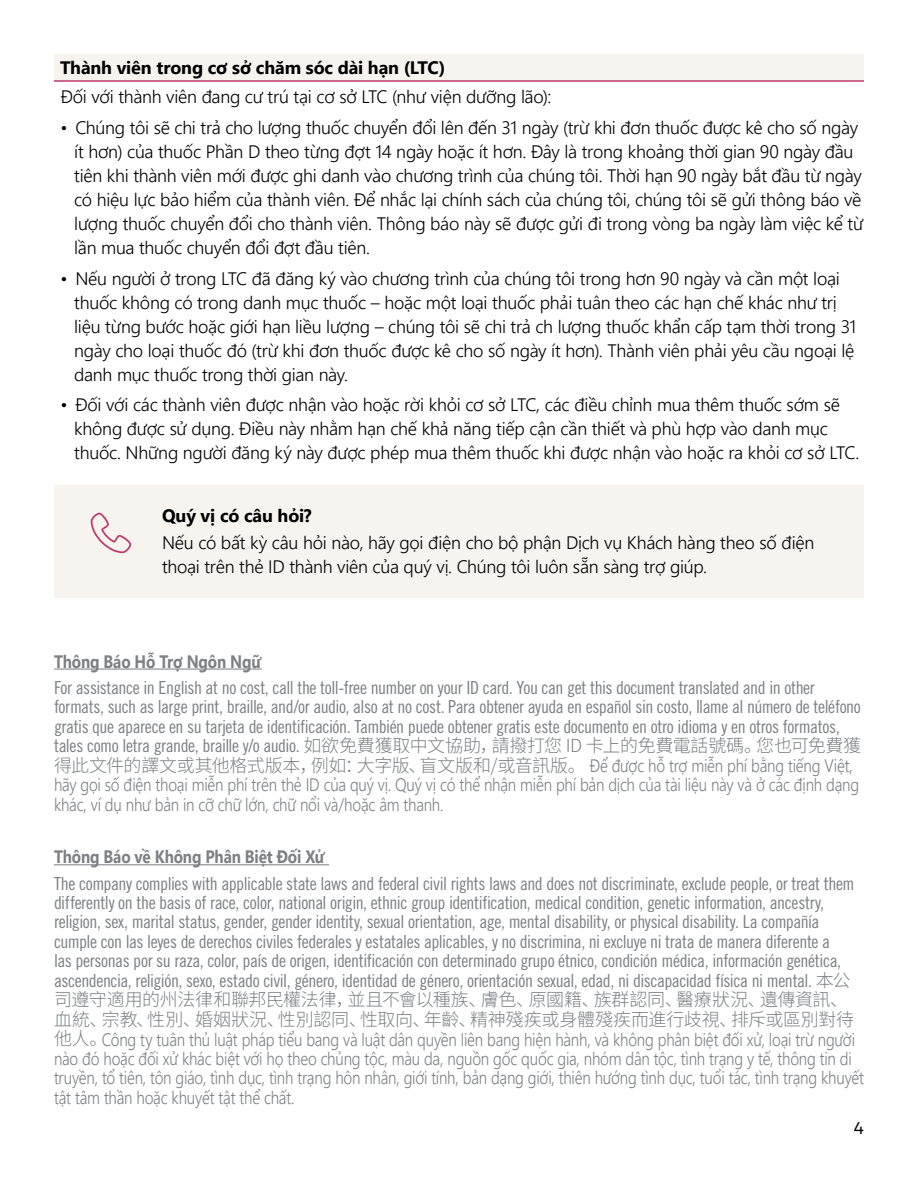
<style>
.page{position:relative;width:918px;height:1188px;background:#fff}
.page>*{position:absolute;margin:0;border:0;box-sizing:border-box;transform-origin:0 0}
.t1{font:300 18px/24px "Segoe UI";letter-spacing:-.015em;color:#000}
.t2{font:18px/19.5px "Trade Gothic LT Pro Cn 18";letter-spacing:-.025em;color:#7e8083}
.t3{font:300 18px/19.5px "Segoe UI";letter-spacing:-.015em;color:#7e8083;scale:.85 1}
.t4{font:300 18px/19.5px "Source Han Sans SC";letter-spacing:-.015em;color:#7e8083}
.t5{font:700 18px "Segoe UI";letter-spacing:-.01em;color:#000}
.t6{font:700 18px "Segoe UI";letter-spacing:-.01em;color:#7e8083;scale:.85 1}
.t7{font:18px "Fieldwork Geo Light";color:#000}
.s1{font-family:"Fieldwork Geo Demibold";font-weight:400}
.s2{font-family:"Source Han Sans SC";font-weight:300}
.s3{font-family:"Segoe UI"}
</style>
<div class="page">
<div style="left:54px;top:485px;width:810px;height:112px;background:#f7f3ef"></div>
<hr style="left:54px;top:864px;width:275px;height:1px;background:#7e8083">
<hr style="left:54px;top:669px;width:208px;height:1px;background:#7e8083">
<div style="left:54px;top:54px;width:810px;height:27px;background:#f7f3ef"></div>
<hr style="left:54px;top:80px;width:810px;height:2px;background:#c0396d">
<svg style="left:91px;top:513px;width:40px;height:40px"></svg>
<h2 class="t5" style="left:60px;top:51px;width:387px">Thành viên trong cơ sở chăm sóc dài hạn (LTC)</h2>
<p class="t1" style="left:61px;top:83px;width:492px">Đối với thành viên đang cư trú tại cơ sở LTC (như viện dưỡng lão):</p>
<p class="t1" style="left:74px;top:114px;width:791px;text-indent:-13px"><span class="s1">•</span> Chúng tôi sẽ chi trả cho lượng thuốc chuyển đổi lên đến 31 ngày (trừ khi đơn thuốc được kê cho số ngày ít hơn) của thuốc Phần D theo từng đợt 14 ngày hoặc ít hơn. Đây là trong khoảng thời gian 90 ngày đầu tiên khi thành viên mới được ghi danh vào chương trình của chúng tôi. Thời hạn 90 ngày bắt đầu từ ngày có hiệu lực bảo hiểm của thành viên. Để nhắc lại chính sách của chúng tôi, chúng tôi sẽ gửi thông báo về lượng thuốc chuyển đổi cho thành viên. Thông báo này sẽ được gửi đi trong vòng ba ngày làm việc kể từ lần mua thuốc chuyển đổi đợt đầu tiên.</p>
<p class="t1" style="left:74px;top:265px;width:784px;text-indent:-13px"><span class="s1">•</span> Nếu người ở trong LTC đã đăng ký vào chương trình của chúng tôi trong hơn 90 ngày và cần một loại thuốc không có trong danh mục thuốc – hoặc một loại thuốc phải tuân theo các hạn chế khác như trị liệu từng bước hoặc giới hạn liều lượng – chúng tôi sẽ chi trả ch lượng thuốc khẩn cấp tạm thời trong 31 ngày cho loại thuốc đó (trừ khi đơn thuốc được kê cho số ngày ít hơn). Thành viên phải yêu cầu ngoại lệ danh mục thuốc trong thời gian này.</p>
<p class="t1" style="left:74px;top:391px;width:787px;text-indent:-13px"><span class="s1">•</span> Đối với các thành viên được nhận vào hoặc rời khỏi cơ sở LTC, các điều chỉnh mua thêm thuốc sớm sẽ không được sử dụng. Điều này nhằm hạn chế khả năng tiếp cận cần thiết và phù hợp vào danh mục thuốc. Những người đăng ký này được phép mua thêm thuốc khi được nhận vào hoặc ra khỏi cơ sở LTC.</p>
<p class="t5" style="left:162px;top:499px;width:151px">Quý vị có câu hỏi?</p>
<p class="t1" style="left:162px;top:529px;width:654px">Nếu có bất kỳ câu hỏi nào, hãy gọi điện cho bộ phận Dịch vụ Khách hàng theo số điện thoại trên thẻ ID thành viên của quý vị. Chúng tôi luôn sẵn sàng trợ giúp.</p>
<h2 class="t6" style="left:54px;top:644px;width:246px">Thông Báo Hỗ Trợ Ngôn Ngữ</h2>
<p class="t2" style="left:54px;top:677px;width:808px">For assistance in English at no cost, call the toll-free number on your ID card. You can get this document translated and in other formats, such as large print, braille, and/or audio, also at no cost. Para obtener ayuda en español sin costo, llame al número de teléfono</p>
<p class="t2" style="left:54px;top:716px;width:809px">gratis que aparece en su tarjeta de identificación. También puede obtener gratis este documento en otro idioma y en otros formatos, tales como letra grande, braille y/o audio. <span class="s2">如欲免費獲取中文協助，請撥打您 ID 卡上的免費電話號碼。您也可免費獲</span></p>
<p class="t4" style="left:54px;top:756px;width:800px">得此文件的譯文或其他格式版本，例如：大字版、盲文版和/或音訊版。 <span class="s3">Để được hỗ trợ miễn phí bằng tiếng Việt,</span></p>
<p class="t3" style="left:54px;top:773px;width:949px">hãy gọi số điện thoại miễn phí trên thẻ ID của quý vị. Quý vị có thể nhận miễn phí bản dịch của tài liệu này và ở các định dạng khác, ví dụ như bản in cỡ chữ lớn, chữ nổi và/hoặc âm thanh.</p>
<h2 class="t6" style="left:54px;top:840px;width:320px">Thông Báo về Không Phân Biệt Đối Xử</h2>
<p class="t2" style="left:54px;top:873px;width:802px">The company complies with applicable state laws and federal civil rights laws and does not discriminate, exclude people, or treat them differently on the basis of race, color, national origin, ethnic group identification, medical condition, genetic information, ancestry, religion, sex, marital status, gender, gender identity, sexual orientation, age, mental disability, or physical disability. La compañía</p>
<p class="t2" style="left:54px;top:932px;width:798px">cumple con las leyes de derechos civiles federales y estatales aplicables, y no discrimina, ni excluye ni trata de manera diferente a las personas por su raza, color, país de origen, identificación con determinado grupo étnico, condición médica, información genética, ascendencia, religión, sexo, estado civil, género, identidad de género, orientación sexual, edad, ni discapacidad física ni mental. <span class="s2">本公</span></p>
<p class="t4" style="left:54px;top:991px;width:802px">司遵守適用的州法律和聯邦民權法律，並且不會以種族、膚色、原國籍、族群認同、醫療狀況、遺傳資訊、血統、宗教、性別、婚姻狀況、性別認同、性取向、年齡、精神殘疾或身體殘疾而進行歧視、排斥或區別對待他人。</p>
<p class="t3" style="left:54px;top:1028px;width:955px;text-indent:48px">Công ty tuân thủ luật pháp tiểu bang và luật dân quyền liên bang hiện hành, và không phân biệt đối xử, loại trừ người nào đó hoặc đối xử khác biệt với họ theo chủng tộc, màu da, nguồn gốc quốc gia, nhóm dân tộc, tình trạng y tế, thông tin di truyền, tổ tiên, tôn giáo, tình dục, tình trạng hôn nhân, giới tính, bản dạng giới, thiên hướng tình dục, tuổi tác, tình trạng khuyết tật tâm thần hoặc khuyết tật thể chất.</p>
<p class="t7" style="left:854px;top:1114px;width:12px">4</p>
</div>
